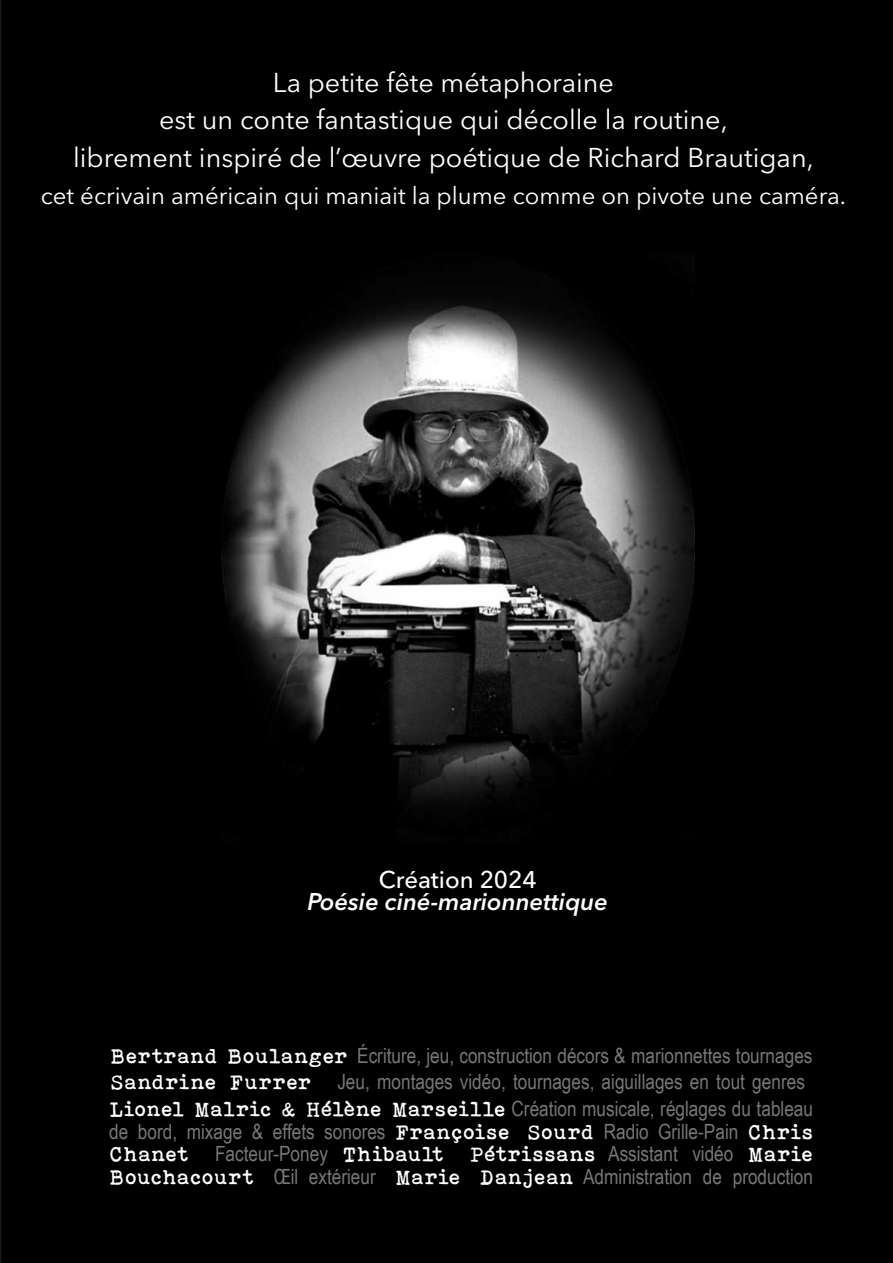
<style>
.page{position:relative;width:893px;height:1263px;background:#000}
.page>*{position:absolute;margin:0;border:0;box-sizing:border-box;transform-origin:0 0}
.t1{font:27px/37.5px "Avenir Next Cyr";color:#fff;text-align:center}
.t2{font:24px "Avenir Next Cyr";color:#fff}
.t3{font:italic 600 24px "Avenir Next Cyr";color:#fff}
.t4{font:500 24px "Avenir Next Cyr";color:#fff}
.t5{font:21px/22.5px "Arial Narrow";color:#777}
.t6{font:21px "Bohemian Typewriter";letter-spacing:-.005em;color:#fff}
.s1{font-family:"Bohemian Typewriter";color:#fff}
.s2{font-family:"Arial Narrow";color:#777}
</style>
<div class="page">
<img style="left:222px;top:253px;width:473px;height:589px">
<p class="t1" style="left:73px;top:66px;width:742px">La petite fête métaphoraine<br>est un conte fantastique qui décolle la routine,<br>librement inspiré de l’œuvre poétique de Richard Brautigan,</p>
<p class="t2" style="left:41px;top:186px;width:807px">cet écrivain américain qui maniait la plume comme on pivote une caméra.</p>
<p class="t4" style="left:379px;top:869px;width:159px">Création 2024</p>
<p class="t3" style="left:307px;top:893px;width:302px">Poésie ciné-marionnettique</p>
<p class="t5" style="left:110px;top:1045px;width:704px;line-height:25.5px"><span class="s1">Bertrand Boulanger</span> Écriture, jeu, construction décors &amp; marionnettes tournages<br><span class="s1">Sandrine Furrer</span> Jeu, montages vidéo, tournages, aiguillages en tout genres</p>
<p class="t5" style="left:109px;top:1099px;width:705px"><span class="s1">Lionel Malric &amp; Hélène Marseille</span> Création musicale, réglages du tableau de bord, mixage &amp; effets sonores <span class="s1">Françoise Sourd</span> Radio Grille-Pain <span class="s1">Chris</span></p>
<p class="t6" style="left:109px;top:1142px;width:705px">Chanet <span class="s2">Facteur-Poney</span> Thibault Pétrissans <span class="s2">Assistant vidéo</span> Marie</p>
<p class="t5" style="left:109px;top:1167px;width:705px"><span class="s1">Bouchacourt</span> Œil extérieur <span class="s1">Marie Danjean</span> Administration de production</p>
</div>
